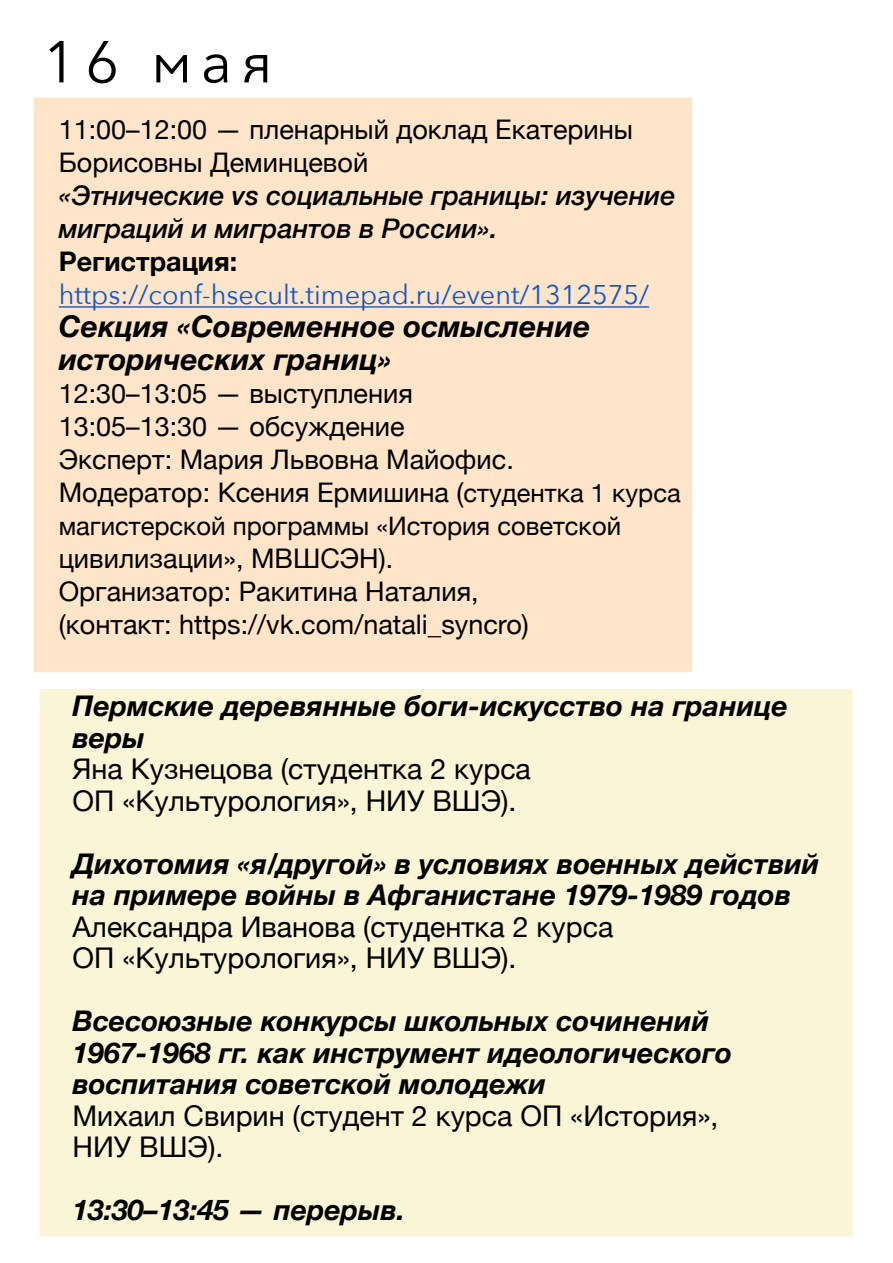
<style>
.page{position:relative;width:893px;height:1263px;background:#fff}
.page>*{position:absolute;margin:0;border:0;box-sizing:border-box;transform-origin:0 0}
.t1{font:58.5px "Avenir Next";color:#000}
.t2{font:italic 700 30px/33px "Helvetica Neue";color:#000}
.t3{font:italic 700 28.5px/31.5px "Helvetica Neue";color:#000}
.t4{font:28.5px/31.5px "Helvetica Neue";color:#000}
.t5{font:27px/33px "Helvetica Neue";color:#000}
.t6{font:italic 500 27px/33px "Helvetica Neue";color:#000}
.t7{font:27px "Avenir Next";color:#15c}
.t8{font:700 27px "Helvetica Neue";color:#000}
.t9{font:25.5px "Helvetica Neue";color:#000}
.s1{font-size:25.5px}
</style>
<div class="page">
<div style="left:39px;top:689px;width:814px;height:548px;background:#f9f5d6"></div>
<div style="left:26px;top:90px;width:675px;height:591px;background:#fee5c9"></div>
<div style="left:17px;top:81px;width:692px;height:608px;border:16px solid #fff"></div>
<hr style="left:59px;top:306px;width:590px;height:2px;background:#15c">
<h1 class="t1" style="left:43px;top:13px;width:231px">16 мая</h1>
<p class="t5" style="left:59px;top:115px;width:576px">11:00–12:00 — пленарный доклад Екатерины<br>Борисовны Деминцевой</p>
<p class="t6" style="left:59px;top:177px;width:618px">«Этнические vs социальные границы: изучение миграций и мигрантов в России».</p>
<p class="t8" style="left:59px;top:240px;width:180px">Регистрация:</p>
<p class="t7" style="left:59px;top:272px;width:592px">https://conf-hsecult.timepad.ru/event/1312575/</p>
<p class="t2" style="left:59px;top:311px;width:533px">Секция «Современное осмысление исторических границ»</p>
<p class="t5" style="left:59px;top:379px;width:624px">12:30–13:05 — выступления<br>13:05–13:30 — обсуждение<br>Эксперт: Мария Львовна Майофис.<br>Модератор: Ксения Ермишина (<span class="s1">студентка 1 курса</span></p>
<p class="t9" style="left:59px;top:508px;width:564px">магистерской программы «История советской</p>
<p class="t5" style="left:59px;top:544px;width:472px">цивилизации», МВШСЭН).<br>Организатор: Ракитина Наталия, (контакт: https://vk.com/natali_syncro)</p>
<p class="t3" style="left:72px;top:691px;width:717px">Пермские деревянные боги-искусство на границе веры</p>
<p class="t4" style="left:72px;top:755px;width:460px">Яна Кузнецова (студентка 2 курса<br>ОП «Культурология», НИУ ВШЭ).</p>
<p class="t3" style="left:72px;top:849px;width:748px">Дихотомия «я/другой» в условиях военных действий на примере войны в Афганистане 1979-1989 годов</p>
<p class="t4" style="left:72px;top:913px;width:542px">Александра Иванова (студентка 2 курса<br>ОП «Культурология», НИУ ВШЭ).</p>
<p class="t3" style="left:72px;top:1006px;width:661px">Всесоюзные конкурсы школьных сочинений<br>1967-1968 гг. как инструмент идеологического воспитания советской молодежи</p>
<p class="t4" style="left:72px;top:1101px;width:648px">Михаил Свирин (студент 2 курса ОП «История»,<br>НИУ ВШЭ).</p>
<p class="t3" style="left:72px;top:1195px;width:334px">13:30–13:45 — перерыв.</p>
</div>
